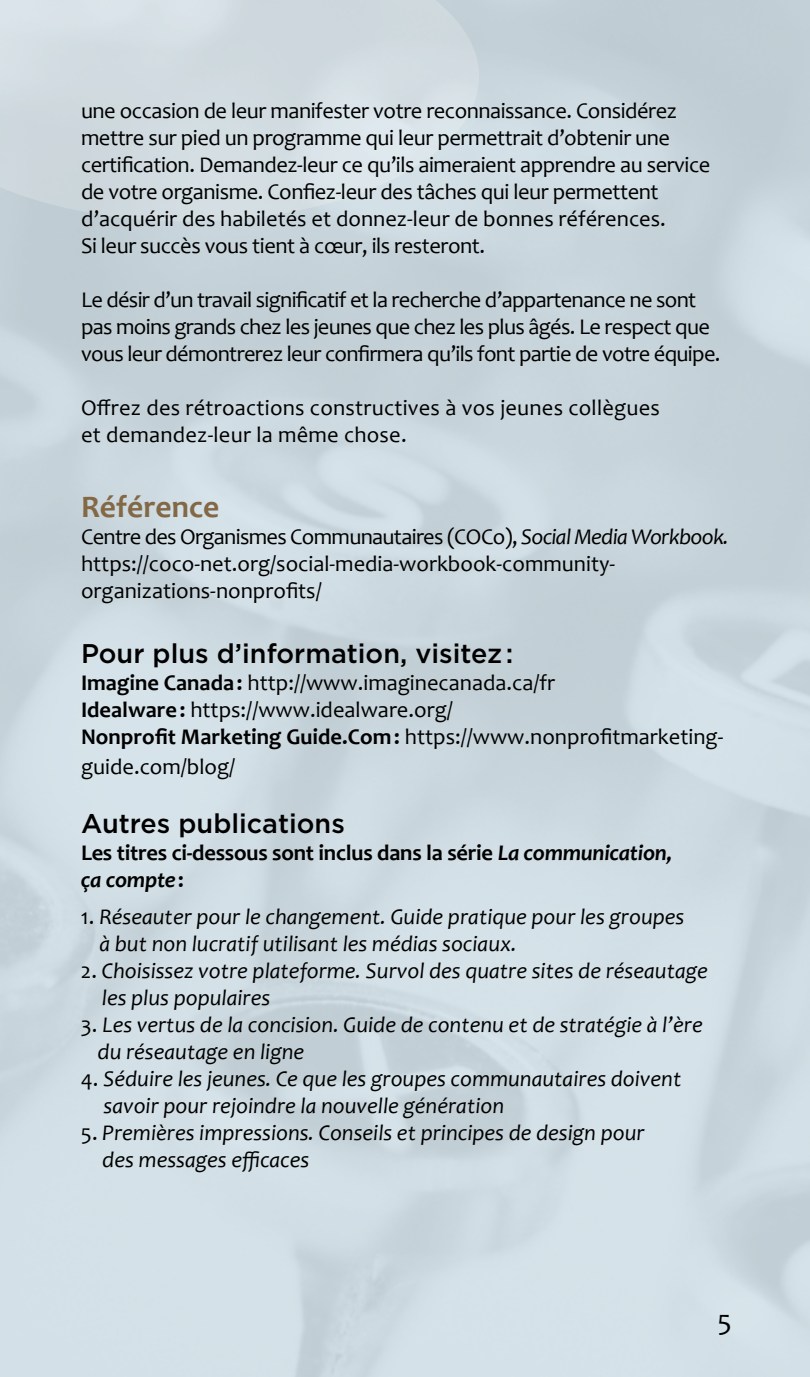
<style>
.page{position:relative;width:810px;height:1377px;background:#cdd9e0}
.page>*{position:absolute;margin:0;border:0;box-sizing:border-box;transform-origin:0 0}
.t1{font:700 31.5px "Candara";color:#836845}
.t2{font:29.25px "Candara";color:#000}
.t3{font:500 27px "Gotham";color:#000}
.t4{font:22.5px/27px "Candara";letter-spacing:-.02em;color:#000}
.t5{font:italic 22.5px/27px "Candara";color:#000}
.t6{font:22.5px/27px "Candara";color:#000}
.t7{font:22.5px/27px "Candara";letter-spacing:.01em;color:#000}
.t8{font:700 22.5px/27px "Candara";color:#000}
.s1{font-style:italic}
.s2{font-weight:700}
.s3{font-style:normal}
</style>
<div class="page">
<svg style="left:0;top:0;width:479px;height:221px"></svg>
<p class="t4" style="left:81px;top:97px;width:631px">une occasion de leur manifester votre reconnaissance. Considérez mettre sur pied un programme qui leur permettrait d’obtenir une certification. Demandez-leur ce qu’ils aimeraient apprendre au service de votre organisme. Confiez-leur des tâches qui leur permettent d’acquérir des habiletés et donnez-leur de bonnes références.<br>Si leur succès vous tient à cœur, ils resteront.</p>
<p class="t4" style="left:81px;top:286px;width:641px">Le désir d’un travail significatif et la recherche d’appartenance ne sont pas moins grands chez les jeunes que chez les plus âgés. Le respect que vous leur démontrerez leur confirmera qu’ils font partie de votre équipe.</p>
<p class="t7" style="left:81px;top:394px;width:581px">Offrez des rétroactions constructives à vos jeunes collègues et demandez-leur la même chose.</p>
<h1 class="t1" style="left:81px;top:487px;width:140px">Référence</h1>
<p class="t6" style="left:81px;top:523px;width:649px">Centre des Organismes Communautaires (COCo), <span class="s1">Social Media Workbook. </span>https://coco-net.org/social-media-workbook-community&shy;organizations-nonprofits/</p>
<p class="t3" style="left:81px;top:636px;width:434px">Pour plus d’information, visitez :</p>
<p class="t6" style="left:81px;top:669px;width:644px"><span class="s2">Imagine Canada :</span> http://www.imaginecanada.ca/fr<br><span class="s2">Idealware:</span> https://www.idealware.org/<br><span class="s2">Nonprofit Marketing Guide.Com:</span> https://www.nonprofitmarketing-</p>
<p class="t6" style="left:81px;top:753px;width:156px">guide.com/blog/</p>
<p class="t3" style="left:81px;top:806px;width:265px">Autres publications</p>
<p class="t8" style="left:81px;top:839px;width:593px">Les titres ci-dessous sont inclus dans la série <span class="s1">La communication, ça compte</span>:</p>
<p class="t5" style="left:99px;top:903px;width:587px;text-indent:-18px"><span class="s3">1.</span> Réseauter pour le changement. Guide pratique pour les groupes à but non lucratif utilisant les médias sociaux.</p>
<p class="t5" style="left:102px;top:957px;width:608px;text-indent:-21px"><span class="s3">2.</span> Choisissez votre plateforme. Survol des quatre sites de réseautage les plus populaires</p>
<p class="t5" style="left:98px;top:1011px;width:607px;text-indent:-17px"><span class="s3">3.</span> Les vertus de la concision. Guide de contenu et de stratégie à l’ère du réseautage en ligne</p>
<p class="t5" style="left:104px;top:1065px;width:579px;text-indent:-23px"><span class="s3">4.</span> Séduire les jeunes. Ce que les groupes communautaires doivent savoir pour rejoindre la nouvelle génération</p>
<p class="t5" style="left:102px;top:1119px;width:544px;text-indent:-21px"><span class="s3">5.</span> Premières impressions. Conseils et principes de design pour des messages efficaces</p>
<h2 class="t2" style="left:718px;top:1302px;width:16px">5</h2>
</div>
